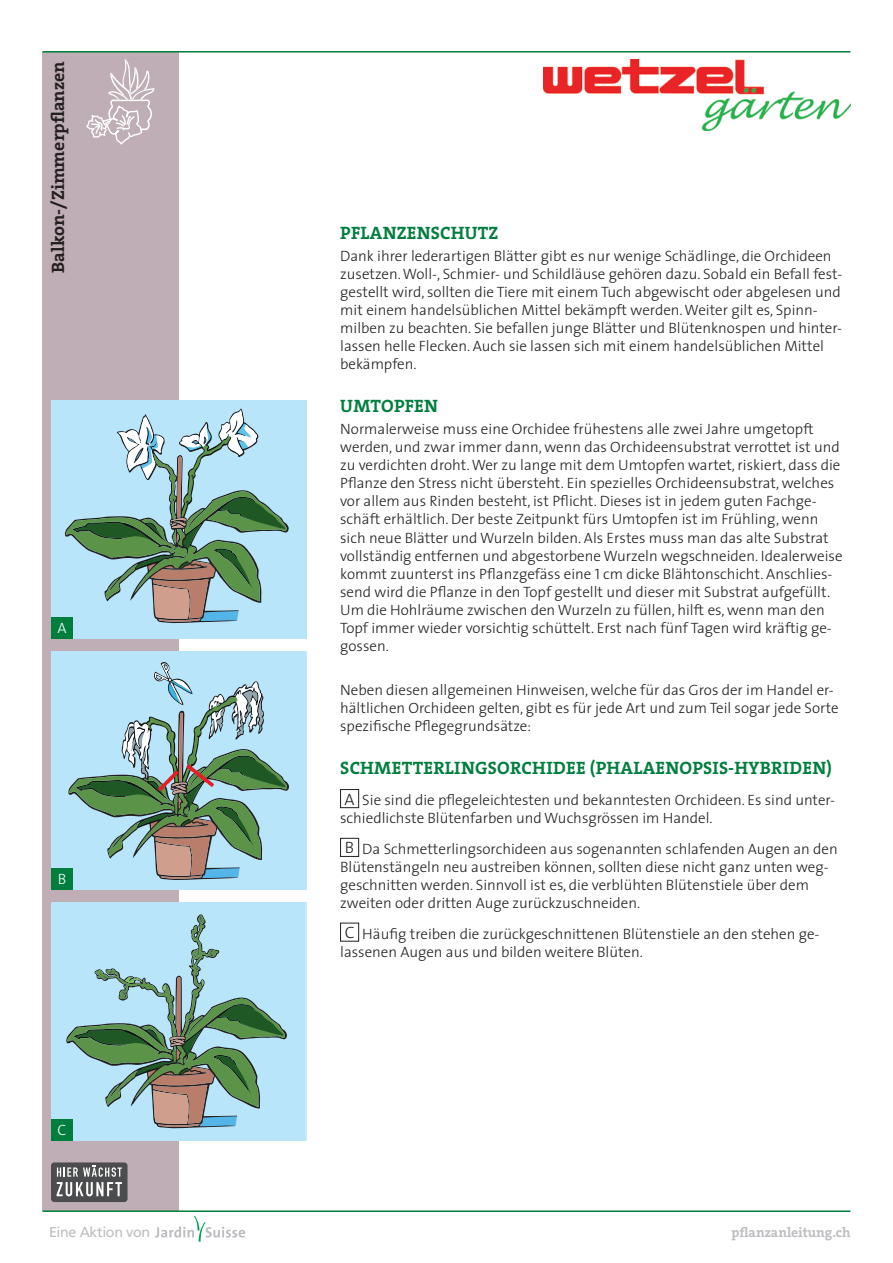
<style>
.page{position:relative;width:893px;height:1263px;background:#fff}
.page>*{position:absolute;margin:0;border:0;box-sizing:border-box;transform-origin:0 0}
._02_Titel_Prio_1{font:18px "The Serif HP7 Bld";letter-spacing:.015em;color:#007e3d}
.t1{font:18px "The Serif HP7 Bld";color:#231f20}
.t2{font:300 16.5px "The Sans";color:#231f20}
._01_Grundtext{font:300 15px/18px "The Sans";color:#231f20}
.t3{font:300 15px "The Sans";color:#fff}
.t4{font:14.25px "Frutiger LT";letter-spacing:-.025em;color:#bcbdc0}
._01_Grundtext_Aufzäh{font:13.65px "The Serif HP7 Bld";color:#bcbdc0}
.s1{font-family:"The Sans Light Caps";font-weight:400}
</style>
<div class="page">
<div style="left:43px;top:52px;width:136px;height:1158px;background:#bfaeb5"></div>
<hr style="left:43px;top:1210px;width:807px;height:2px;background:#007e3d">
<hr style="left:43px;top:51px;width:807px;height:2px;background:#007e3d">
<div style="left:340px;top:789px;width:19px;height:19px;border:1px solid #231f20"></div>
<div style="left:340px;top:838px;width:19px;height:19px;border:1px solid #231f20"></div>
<div style="left:340px;top:923px;width:19px;height:18px;border:1px solid #231f20"></div>
<svg style="left:155px;top:1216px;width:90px;height:26px"></svg>
<svg style="left:86px;top:59px;width:69px;height:86px"></svg>
<div style="left:51px;top:401px;width:255px;height:238px;background:#b9e5fa"></div>
<svg style="left:65px;top:408px;width:224px;height:215px"></svg>
<div style="left:51px;top:651px;width:254px;height:239px;background:#b9e5fa"></div>
<div style="left:51px;top:902px;width:253px;height:238px;background:#b9e5fa"></div>
<svg style="left:66px;top:914px;width:221px;height:214px"></svg>
<div style="left:51px;top:617px;width:22px;height:22px;background:#007e3d"></div>
<div style="left:51px;top:868px;width:22px;height:22px;background:#007e3d"></div>
<div style="left:51px;top:1119px;width:22px;height:21px;background:#007e3d"></div>
<svg style="left:68px;top:662px;width:221px;height:218px"></svg>
<img style="left:543px;top:60px;width:307px;height:71px">
<div style="left:51px;top:1162px;width:77px;height:40px;background:#4b4c4d;border-radius:3px"></div>
<svg style="left:57px;top:1165px;width:65px;height:31px"></svg>
<p class="t1" style="left:46px;top:273px;width:213px;rotate:-90deg">Balkon-/Zimmerpflanzen</p>
<p class="t3" style="left:57px;top:615px;width:11px">A</p>
<p class="t3" style="left:58px;top:866px;width:10px">B</p>
<p class="t3" style="left:58px;top:1117px;width:10px">C</p>
<p class="t4" style="left:49px;top:1224px;width:103px">Eine Aktion von</p>
<p class="_02_Titel_Prio_1" style="left:340px;top:221px;width:159px">PFLANZENSCHUTZ</p>
<p class="_01_Grundtext" style="left:340px;top:246px;width:504px">Dank ihrer lederartigen Blätter gibt es nur wenige Schädlinge, die Orchideen zusetzen. Woll-, Schmier- und Schildläuse gehören dazu. Sobald ein Befall fest&shy;gestellt wird, sollten die Tiere mit einem Tuch abgewischt oder abgelesen und mit einem handelsüblichen Mittel bekämpft werden. Weiter gilt es, Spinn&shy;milben zu beachten. Sie befallen junge Blätter und Blütenknospen und hinter&shy;lassen helle Flecken. Auch sie lassen sich mit einem handelsüblichen Mittel bekämpfen.</p>
<p class="_02_Titel_Prio_1" style="left:340px;top:394px;width:99px">UMTOPFEN</p>
<p class="_01_Grundtext" style="left:340px;top:420px;width:504px">Normalerweise muss eine Orchidee frühestens alle zwei Jahre umgetopft werden, und zwar immer dann, wenn das Orchideensubstrat verrottet ist und zu verdichten droht. Wer zu lange mit dem Umtopfen wartet, riskiert, dass die Pflanze den Stress nicht übersteht. Ein spezielles Orchideensubstrat, welches vor allem aus Rinden besteht, ist Pflicht. Dieses ist in jedem guten Fachge&shy;schäft erhältlich. Der beste Zeitpunkt fürs Umtopfen ist im Frühling, wenn sich neue Blätter und Wurzeln bilden. Als Erstes muss man das alte Substrat vollständig entfernen und abgestorbene Wurzeln wegschneiden. Idealerweise kommt zuunterst ins Pflanzgefäss eine <span class="s1">1</span> cm dicke Blähtonschicht. Anschlies&shy;send wird die Pflanze in den Topf gestellt und dieser mit Substrat aufgefüllt.<br>Um die Hohlräume zwischen den Wurzeln zu füllen, hilft es, wenn man den Topf immer wieder vorsichtig schüttelt. Erst nach fünf Tagen wird kräftig ge&shy;gossen.</p>
<p class="_01_Grundtext" style="left:340px;top:680px;width:500px">Neben diesen allgemeinen Hinweisen, welche für das Gros der im Handel er&shy;hältlichen Orchideen gelten, gibt es für jede Art und zum Teil sogar jede Sorte spezifische Pflegegrundsätze:</p>
<p class="_02_Titel_Prio_1" style="left:340px;top:756px;width:493px">SCHMETTERLINGSORCHIDEE (PHALAENOPSIS-HYBRIDEN)</p>
<p class="t2" style="left:345px;top:785px;width:12px">A</p>
<p class="_01_Grundtext" style="left:340px;top:790px;width:496px;text-indent:22px">Sie sind die pflegeleichtesten und bekanntesten Orchideen. Es sind unter&shy;schiedlichste Blütenfarben und Wuchsgrössen im Handel.</p>
<p class="t2" style="left:345px;top:834px;width:11px">B</p>
<p class="_01_Grundtext" style="left:340px;top:839px;width:499px;text-indent:22px">Da Schmetterlingsorchideen aus sogenannten schlafenden Augen an den Blütenstängeln neu austreiben können, sollten diese nicht ganz unten weg&shy;geschnitten werden. Sinnvoll ist es, die verblühten Blütenstiele über dem zweiten oder dritten Auge zurückzuschneiden.</p>
<p class="t2" style="left:345px;top:919px;width:11px">C</p>
<p class="_01_Grundtext" style="left:340px;top:924px;width:479px;text-indent:22px">Häufig treiben die zurückgeschnittenen Blütenstiele an den stehen ge&shy;lassenen Augen aus und bilden weitere Blüten.</p>
<p class="_01_Grundtext_Aufzäh" style="left:731px;top:1224px;width:120px">pflanzanleitung.ch</p>
</div>
